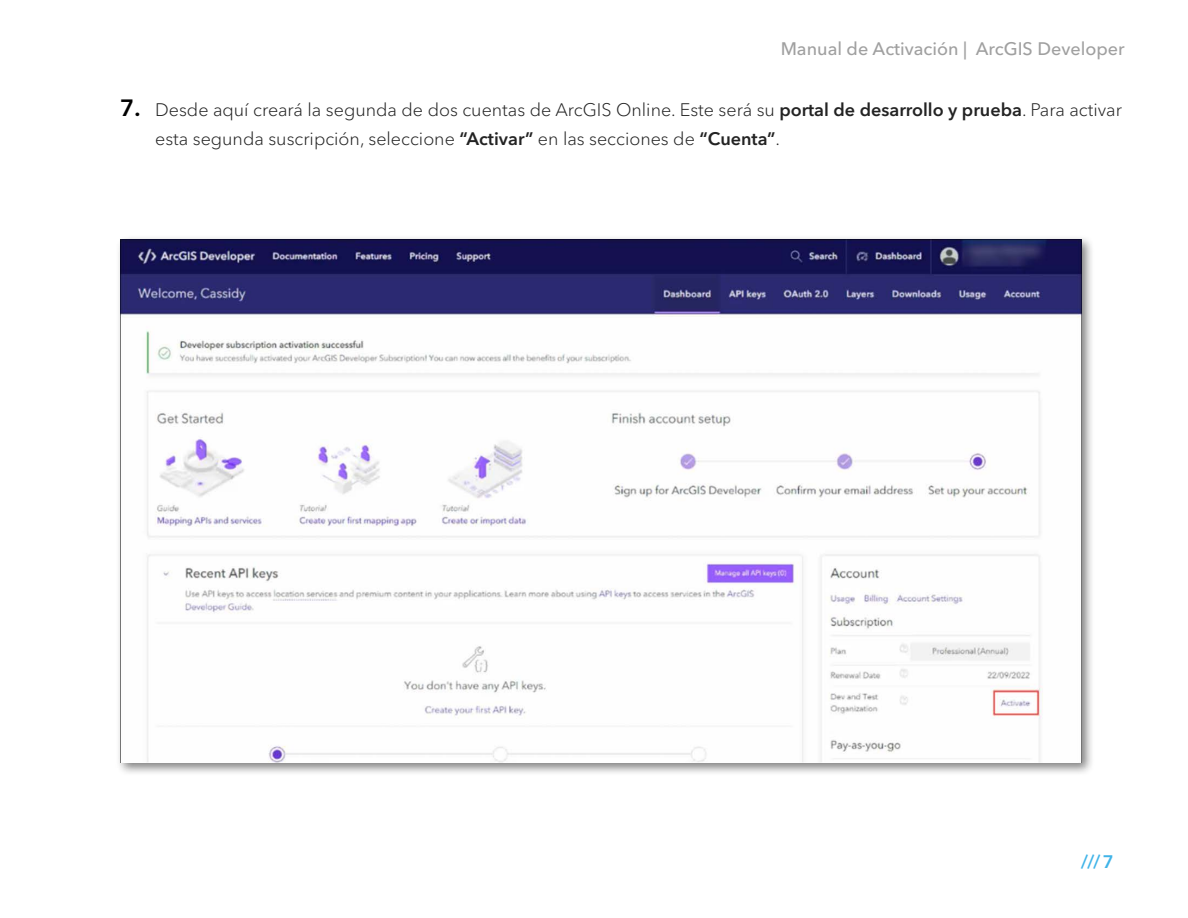
<style>
.page{position:relative;width:1188px;height:918px;background:#fff}
.page>*{position:absolute;margin:0;border:0;box-sizing:border-box;transform-origin:0 0}
.t1{font:600 23.4px "Avenir Next Cyr";color:#000}
.t2{font:300 18px/28.5px "Avenir Next Cyr";color:#232323}
.t3{font:500 18px "Avenir Next Cyr";color:#a0a0a0}
.t4{font:600 18px "Avenir Next Cyr";color:#41b4e8}
.s1{font-weight:600}
</style>
<div class="page">
<div style="left:116px;top:235px;width:979px;height:541px;background:#000;opacity:.5"></div>
<img style="left:121px;top:240px;width:960px;height:523px">
<p class="t1" style="left:120px;top:93px;width:22px">7.</p>
<p class="t3" style="left:781px;top:38px;width:345px">Manual de Activación | ArcGIS Developer</p>
<p class="t2" style="left:155px;top:96px;width:968px">Desde aquí creará la segunda de dos cuentas de ArcGIS Online. Este será su <span class="s1">portal de desarrollo y prueba</span>. Para activar esta segunda suscripción, seleccione <span class="s1">“Activar”</span> en las secciones de <span class="s1">“Cuenta”</span>.</p>
<p class="t4" style="left:1081px;top:851px;width:34px">/// 7</p>
</div>
